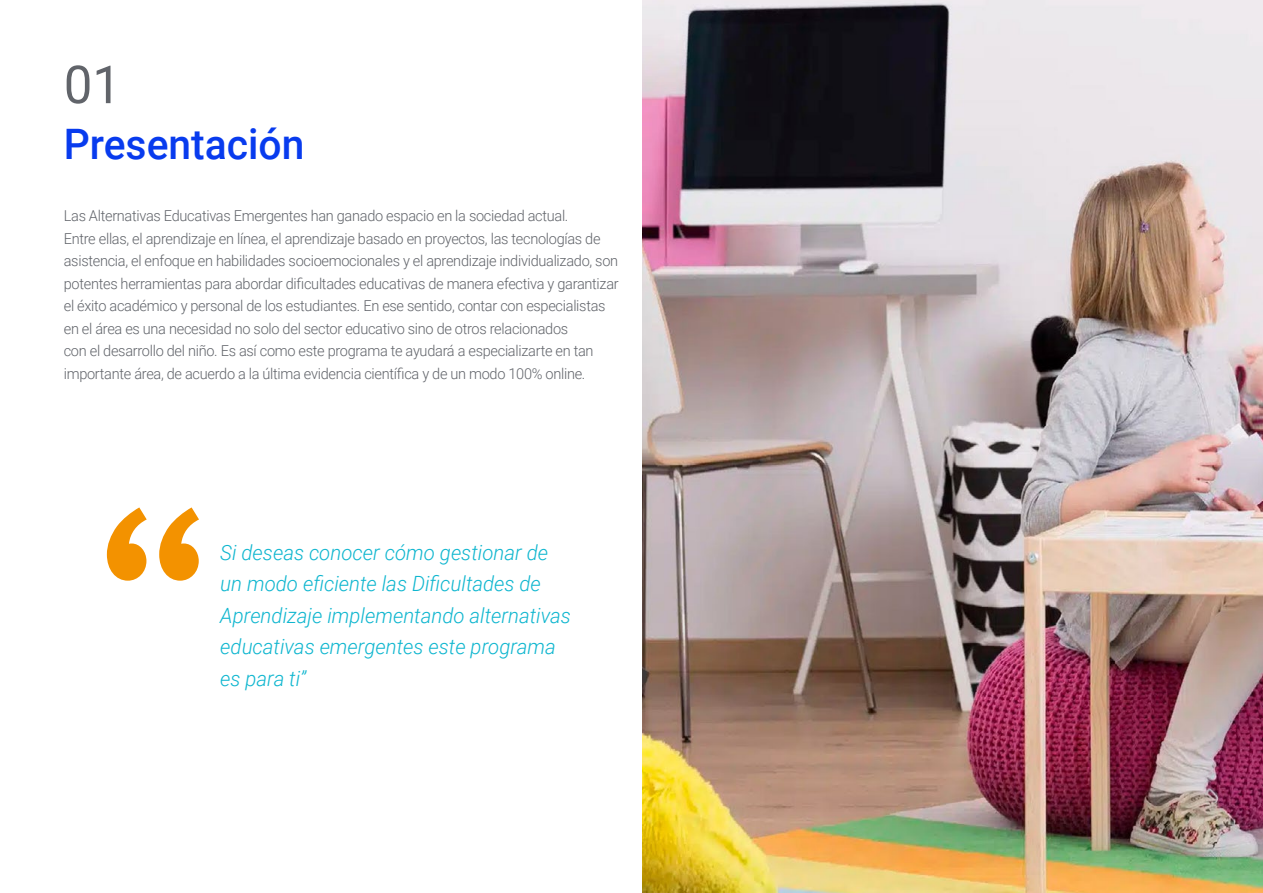
<style>
.page{position:relative;width:1263px;height:893px;background:#fff}
.page>*{position:absolute;margin:0;border:0;box-sizing:border-box;transform-origin:0 0}
.t1{font:52.5px "Roboto";color:#61646a}
.t2{font:500 42px "Roboto";color:#083bee}
.t3{font:italic 300 21px/31.5px "Roboto";color:#0fb6cf}
.t4{font:300 15px/22.5px "Roboto";letter-spacing:-.02em;color:#61646a}
</style>
<div class="page">
<svg style="left:107px;top:507px;width:92px;height:74px"></svg>
<img style="left:642px;top:0;width:621px;height:893px">
<h1 class="t1" style="left:64px;top:48px;width:59px">01</h1>
<h2 class="t2" style="left:64px;top:115px;width:242px">Presentación</h2>
<p class="t4" style="left:64px;top:204px;width:556px">Las Alternativas Educativas Emergentes han ganado espacio en la sociedad actual.<br>Entre ellas, el aprendizaje en línea, el aprendizaje basado en proyectos, las tecnologías de asistencia, el enfoque en habilidades socioemocionales y el aprendizaje individualizado, son potentes herramientas para abordar dificultades educativas de manera efectiva y garantizar el éxito académico y personal de los estudiantes. En ese sentido, contar con especialistas en el área es una necesidad no solo del sector educativo sino de otros relacionados<br>con el desarrollo del niño. Es así como este programa te ayudará a especializarte en tan importante área, de acuerdo a la última evidencia científica y de un modo 100% online.</p>
<h3 class="t3" style="left:220px;top:536px;width:352px">Si deseas conocer cómo gestionar de un modo eficiente las Dificultades de<br>Aprendizaje implementando alternativas educativas emergentes este programa es para ti”</h3>
</div>
